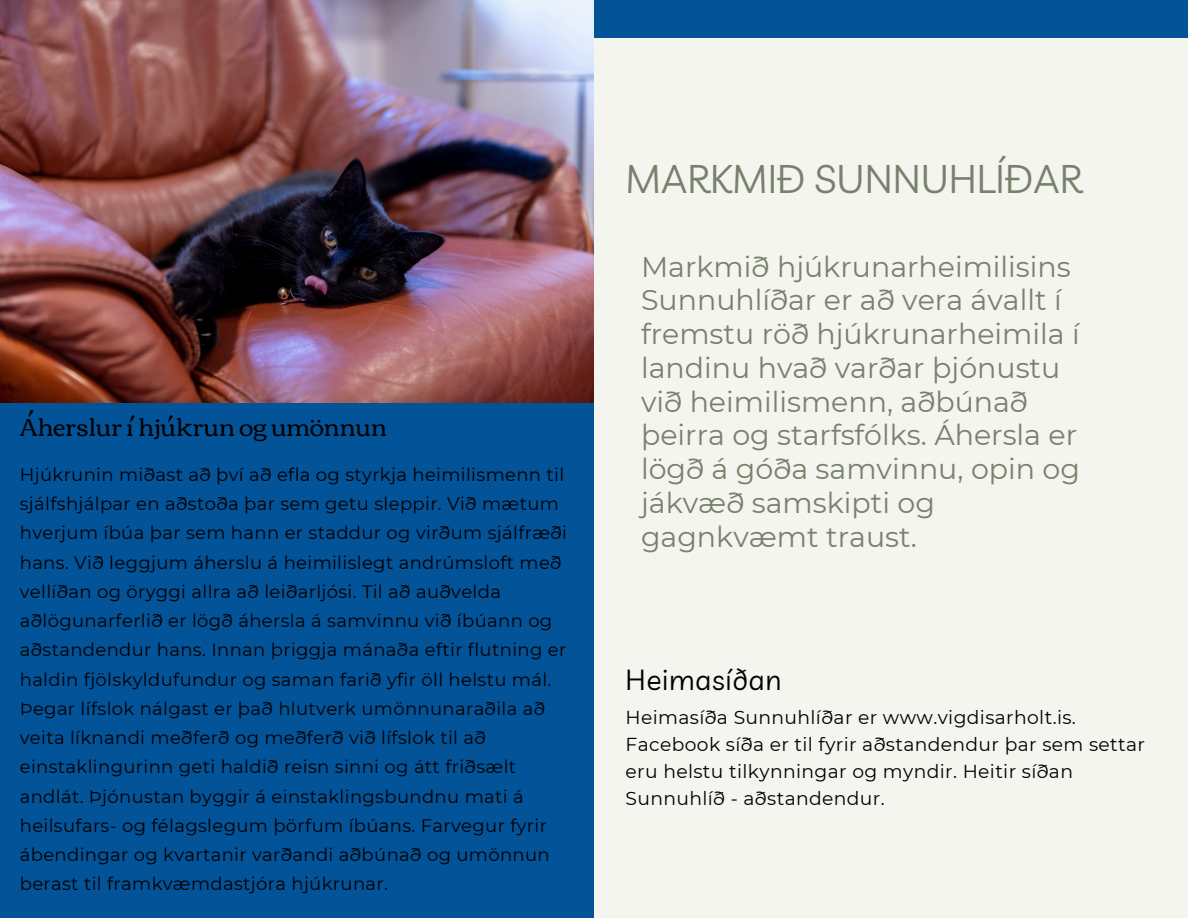
<style>
.page{position:relative;width:1188px;height:918px;background:#f5f5ef}
.page>*{position:absolute;margin:0;border:0;box-sizing:border-box;transform-origin:0 0}
.t1{font:39px "Livvic";color:#77816c}
.t2{font:28.5px/33.8px "Montserrat";color:#77816c}
.t3{font:28.35px "Livvic";letter-spacing:.02em;color:#000}
.t4{font:24.75px "Corben";color:#000}
.t5{font:18.75px/27px "Montserrat";letter-spacing:.02em;color:#000}
.t6{font:18px/29.2px "Montserrat";letter-spacing:.02em;color:#000}
</style>
<div class="page">
<div style="left:0;top:403px;width:594px;height:515px;background:#035399"></div>
<div style="left:594px;top:0;width:594px;height:38px;background:#035399"></div>
<img style="left:0;top:0;width:594px;height:403px">
<p class="t4" style="left:20px;top:413px;width:369px">Áherslur í hjúkrun og umönnun</p>
<p class="t6" style="left:20px;top:460px;width:549px">Hjúkrunin miðast að því að efla og styrkja heimilismenn til sjálfshjálpar en aðstoða þar sem getu sleppir. Við mætum hverjum íbúa þar sem hann er staddur og virðum sjálfræði hans. Við leggjum áherslu á heimilislegt andrúmsloft með vellíðan og öryggi allra að leiðarljósi. Til að auðvelda aðlögunarferlið er lögð áhersla á samvinnu við íbúann og aðstandendur hans. Innan þriggja mánaða eftir flutning er haldin fjölskyldufundur og saman farið yfir öll helstu mál.<br>Þegar lífslok nálgast er það hlutverk umönnunaraðila að veita líknandi meðferð og meðferð við lífslok til að einstaklingurinn geti haldið reisn sinni og átt friðsælt andlát. Þjónustan byggir á einstaklingsbundnu mati á heilsufars- og félagslegum þörfum íbúans. Farvegur fyrir ábendingar og kvartanir varðandi aðbúnað og umönnun berast til framkvæmdastjóra hjúkrunar.</p>
<h3 class="t1" style="left:626px;top:154px;width:458px">MARKMIÐ SUNNUHLÍÐAR</h3>
<p class="t2" style="left:641px;top:249px;width:440px">Markmið hjúkrunarheimilisins<br>Sunnuhlíðar er að vera ávallt í fremstu röð hjúkrunarheimila í landinu hvað varðar þjónustu við heimilismenn, aðbúnað þeirra og starfsfólks. Áhersla er lögð á góða samvinnu, opin og jákvæð samskipti og gagnkvæmt traust.</p>
<p class="t3" style="left:626px;top:661px;width:158px">Heimasíðan</p>
<h1 class="t5" style="left:626px;top:704px;width:452px">Heimasíða Sunnuhlíðar er www.vigdisarholt.is.</h1>
<h2 class="t5" style="left:626px;top:731px;width:521px">Facebook síða er til fyrir aðstandendur þar sem settar eru helstu tilkynningar og myndir. Heitir síðan<br>Sunnuhlíð - aðstandendur.</h2>
</div>
